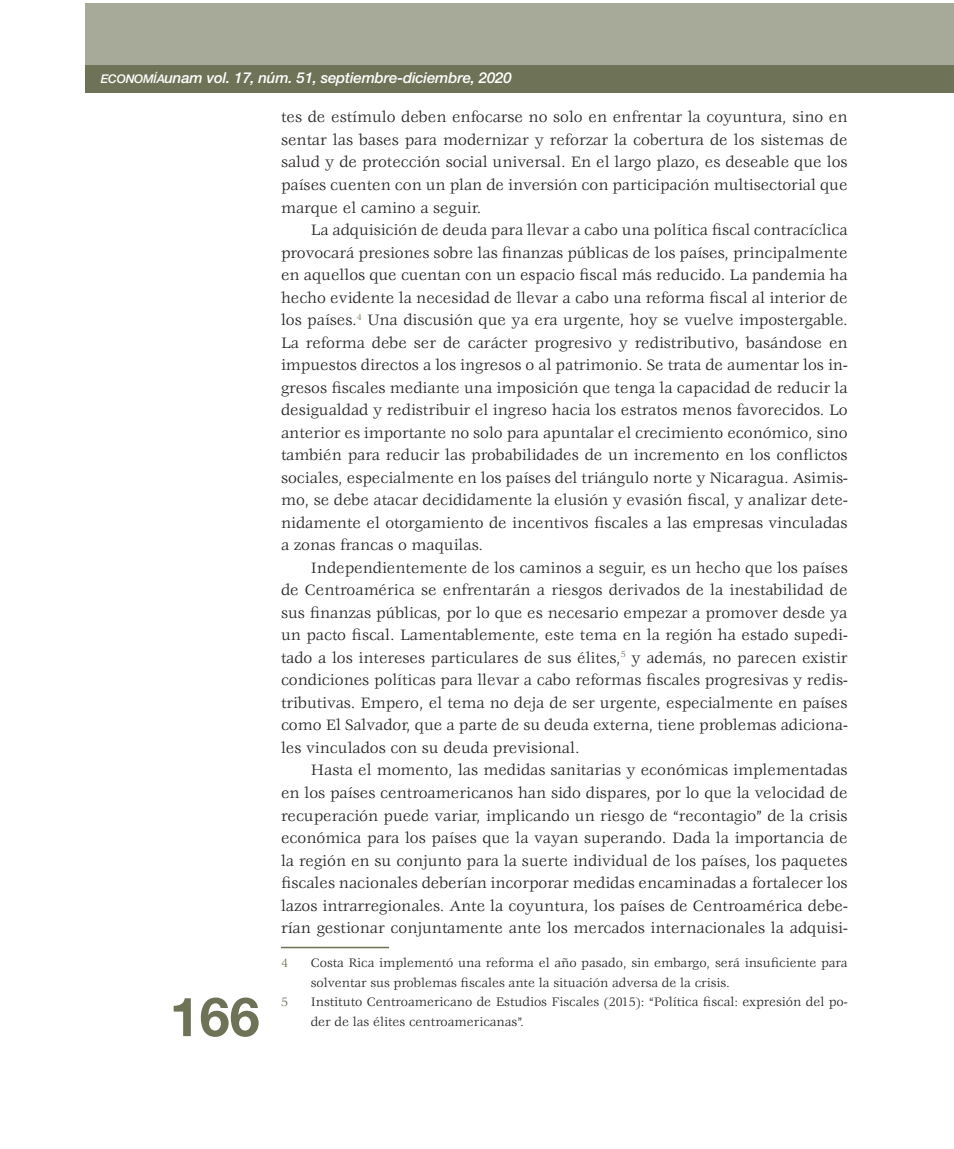
<style>
.page{position:relative;width:954px;height:1149px;background:#fff}
.page>*{position:absolute;margin:0;border:0;box-sizing:border-box;transform-origin:0 0}
.t1{font:700 54px "Helvetica Neue LT Std";color:#6e7256}
.t2{font:16.5px/22.5px "Veljovic";color:#231f20;text-align:justify}
.t3{font:italic 500 15px "Helvetica Neue LT Std";letter-spacing:-.01em;color:#fff}
.t4{font:13.5px/19.5px "Veljovic";color:#231f20}
.t5{font:13.5px "Veljovic";color:#6e7256}
.s1{font-family:"Helvetica Neue LT Std Md It SC800";font-weight:400;font-style:normal;font-size:12px}
</style>
<div class="page">
<div style="left:85px;top:3px;width:869px;height:67px;background:#a8aa99"></div>
<div style="left:85px;top:66px;width:869px;height:27px;background:#6e7256"></div>
<hr style="left:281px;top:946px;width:108px;height:1px;background:#6e7256">
<p class="t3" style="left:101px;top:69px;width:412px"><span class="s1">ECONOMÍA</span>unam vol. 17, núm. 51, septiembre-diciembre, 2020</p>
<p class="t2" style="left:281px;top:107px;width:568px">tes de estímulo deben enfocarse no solo en enfrentar la coyuntura, sino en sentar las bases para modernizar y reforzar la cobertura de los sistemas de salud y de protección social universal. En el largo plazo, es deseable que los países cuenten con un plan de inversión con participación multisectorial que marque el camino a seguir.</p>
<p class="t2" style="left:281px;top:219px;width:568px;text-indent:30px">La adquisición de deuda para llevar a cabo una política fiscal contracíclica provocará presiones sobre las finanzas públicas de los países, principalmente en aquellos que cuentan con un espacio fiscal más reducido. La pandemia ha hecho evidente la necesidad de llevar a cabo una reforma fiscal al interior de los países.<sup>4</sup> Una discusión que ya era urgente, hoy se vuelve impostergable.<br>La reforma debe ser de carácter progresivo y redistributivo, basándose en impuestos directos a los ingresos o al patrimonio. Se trata de aumentar los in&shy;gresos fiscales mediante una imposición que tenga la capacidad de reducir la desigualdad y redistribuir el ingreso hacia los estratos menos favorecidos. Lo anterior es importante no solo para apuntalar el crecimiento económico, sino también para reducir las probabilidades de un incremento en los conflictos sociales, especialmente en los países del triángulo norte y Nicaragua. Asimis&shy;mo, se debe atacar decididamente la elusión y evasión fiscal, y analizar dete&shy;nidamente el otorgamiento de incentivos fiscales a las empresas vinculadas a zonas francas o maquilas.</p>
<p class="t2" style="left:281px;top:557px;width:568px;text-indent:30px">Independientemente de los caminos a seguir, es un hecho que los países de Centroamérica se enfrentarán a riesgos derivados de la inestabilidad de sus finanzas públicas, por lo que es necesario empezar a promover desde ya un pacto fiscal. Lamentablemente, este tema en la región ha estado supedi&shy;tado a los intereses particulares de sus élites,<sup>5</sup> y además, no parecen existir condiciones políticas para llevar a cabo reformas fiscales progresivas y redis&shy;tributivas. Empero, el tema no deja de ser urgente, especialmente en países como El Salvador, que a parte de su deuda externa, tiene problemas adiciona&shy;les vinculados con su deuda previsional.</p>
<p class="t2" style="left:281px;top:759px;width:568px;text-indent:30px">Hasta el momento, las medidas sanitarias y económicas implementadas en los países centroamericanos han sido dispares, por lo que la velocidad de recuperación puede variar, implicando un riesgo de “recontagio” de la crisis económica para los países que la vayan superando. Dada la importancia de la región en su conjunto para la suerte individual de los países, los paquetes fiscales nacionales deberían incorporar medidas encaminadas a fortalecer los lazos intrarregionales. Ante la coyuntura, los países de Centroamérica debe&shy;rían gestionar conjuntamente ante los mercados internacionales la adquisi-</p>
<p class="t5" style="left:281px;top:955px;width:9px">4</p>
<p class="t4" style="left:311px;top:953px;width:538px">Costa Rica implementó una reforma el año pasado, sin embargo, será insuficiente para solventar sus problemas fiscales ante la situación adversa de la crisis.</p>
<p class="t5" style="left:281px;top:994px;width:9px">5</p>
<p class="t4" style="left:311px;top:992px;width:538px">Instituto Centroamericano de Estudios Fiscales (2015): “Política fiscal: expresión del po&shy;der de las élites centroamericanas”.</p>
<h1 class="t1" style="left:170px;top:983px;width:92px">166</h1>
</div>
